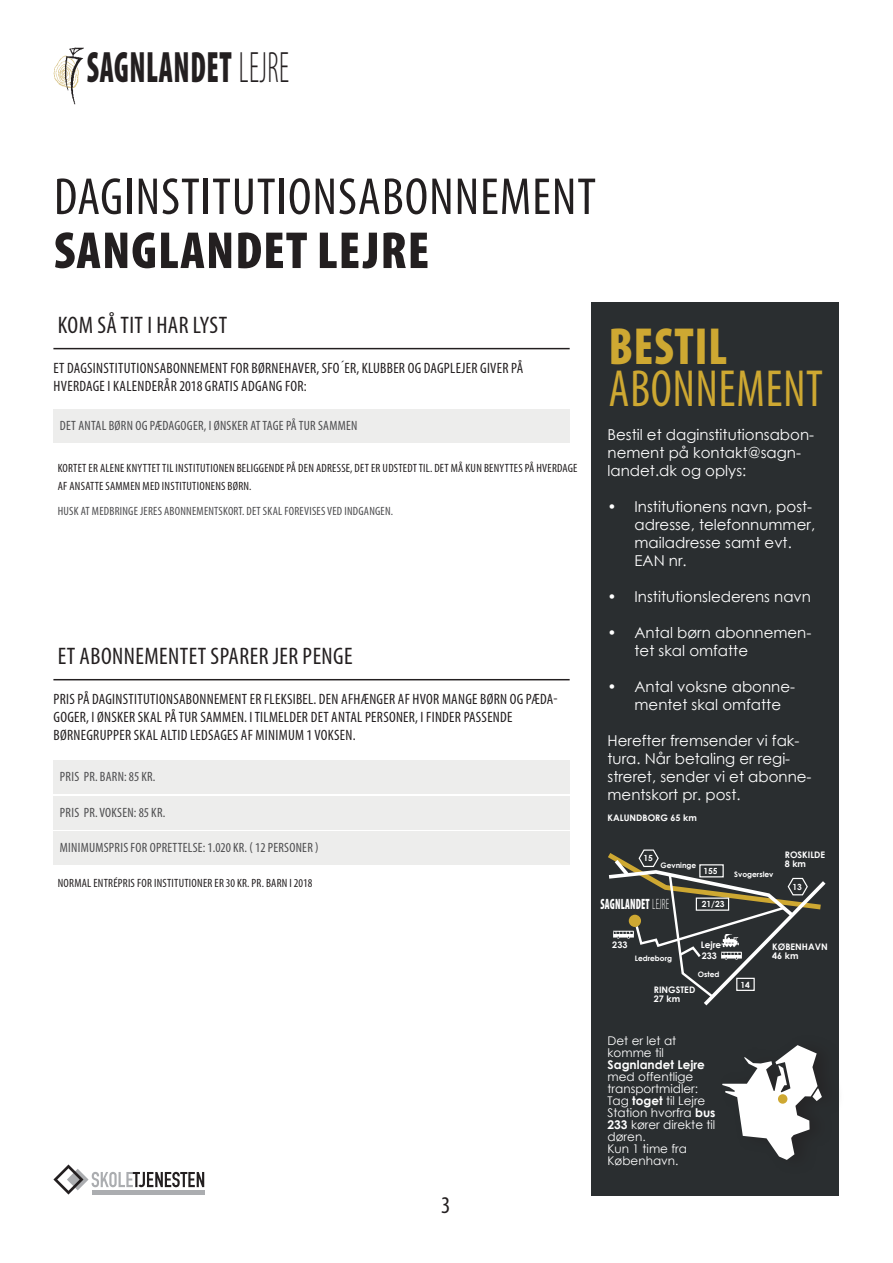
<style>
.page{position:relative;width:893px;height:1263px;background:#fff}
.page>*{position:absolute;margin:0;border:0;box-sizing:border-box;transform-origin:0 0}
.t1{font:condensed 52.5px "Myriad Pro";letter-spacing:.02em;color:#231f20}
.t2{font:900 condensed 52.5px "Myriad Pro";letter-spacing:.02em;color:#231f20}
.t3{font:condensed 52.5px "Myriad Pro";letter-spacing:.02em;color:#cea832;scale:.9 1}
.t4{font:900 condensed 52.5px "Myriad Pro";letter-spacing:.02em;color:#cea832;scale:.9 1}
.t5{font:900 condensed 44.1px "Myriad Pro";letter-spacing:.02em;color:#231f20;scale:.68 1}
.t6{font:condensed 24px "Myriad Pro";letter-spacing:.02em;color:#231f20}
.t7{font:15px/18px "Century Gothic";color:#fff}
.t8{font:condensed 15px/18px "Myriad Pro";letter-spacing:.02em;color:#231f20}
.t9{font:900 condensed 15px "Myriad Pro";letter-spacing:.02em;color:#fff;scale:.68 1}
.t10{font:condensed 13.5px "Myriad Pro";letter-spacing:.02em;color:#4d4d4f}
.t11{font:condensed 12px/18px "Myriad Pro";letter-spacing:.02em;color:#231f20}
.t12{font:12px/12px "Century Gothic";color:#fff}
.t13{font:condensed 12px "Myriad Pro";letter-spacing:.02em;color:#4d4d4f}
.t14{font:700 12px "Century Gothic";color:#fff}
.t15{font:700 9px/9px "Century Gothic";color:#fff}
.t16{font:700 8.4px "Century Gothic";color:#fff}
.t17{font:700 7.5px "Century Gothic";color:#fff}
.s1{font-weight:300}
.s2{font-weight:700}
</style>
<div class="page">
<svg style="left:53px;top:1164px;width:151px;height:30px"></svg>
<div style="left:92px;top:1190px;width:112px;height:5px;background:#abadb0"></div>
<img style="left:53px;top:56px;width:11px;height:31px">
<img style="left:64px;top:47px;width:20px;height:58px">
<div style="left:591px;top:302px;width:247px;height:893px;background:#2a2e30"></div>
<div style="left:719px;top:1033px;width:126px;height:142px;background:#231f20;opacity:.6"></div>
<svg style="left:722px;top:1045px;width:100px;height:115px"></svg>
<div style="left:778px;top:1094px;width:9px;height:10px;background:#cea832;border-radius:50%"></div>
<svg style="left:608px;top:849px;width:218px;height:157px"></svg>
<div style="left:53px;top:410px;width:517px;height:33px;background:#ededec"></div>
<hr style="left:53px;top:348px;width:517px;height:1px;background:#231f20">
<div style="left:53px;top:761px;width:517px;height:33px;background:#ededec"></div>
<div style="left:53px;top:796px;width:517px;height:33px;background:#ededec"></div>
<div style="left:53px;top:832px;width:517px;height:33px;background:#ededec"></div>
<hr style="left:53px;top:679px;width:517px;height:1px;background:#231f20">
<h2 class="t5" style="left:87px;top:41px;width:299px">SAGNLANDET <span class="s1">LEJRE</span></h2>
<h1 class="t1" style="left:54px;top:168px;width:543px">DAGINSTITUTIONSABONNEMENT</h1>
<h1 class="t2" style="left:54px;top:219px;width:377px">SANGLANDET LEJRE</h1>
<h3 class="t6" style="left:58px;top:312px;width:171px">KOM SÅ TIT I HAR LYST</h3>
<p class="t8" style="left:54px;top:358px;width:471px">ET DAGSINSTITUTIONSABONNEMENT FOR BØRNEHAVER, SFO´ER, KLUBBER OG DAGPLEJER GIVER PÅ<br>HVERDAGE I KALENDERÅR 2018 GRATIS ADGANG FOR:</p>
<p class="t10" style="left:60px;top:419px;width:299px">DET ANTAL BØRN OG PÆDAGOGER, I ØNSKER AT TAGE PÅ TUR SAMMEN</p>
<p class="t11" style="left:58px;top:458px;width:521px">KORTET ER ALENE KNYTTET TIL INSTITUTIONEN BELIGGENDE PÅ DEN ADRESSE, DET ER UDSTEDT TIL. DET MÅ KUN BENYTTES PÅ HVERDAGE<br>AF ANSATTE SAMMEN MED INSTITUTIONENS BØRN.</p>
<p class="t13" style="left:58px;top:505px;width:337px">HUSK AT MEDBRINGE JERES ABONNEMENTSKORT. DET SKAL FOREVISES VED INDGANGEN.</p>
<h3 class="t6" style="left:58px;top:643px;width:296px">ET ABONNEMENTET SPARER JER PENGE</h3>
<p class="t8" style="left:54px;top:689px;width:506px">PRIS PÅ DAGINSTITUTIONSABONNEMENT ER FLEKSIBEL. DEN AFHÆNGER AF HVOR MANGE BØRN OG PÆDA-<br>GOGER, I ØNSKER SKAL PÅ TUR SAMMEN. I TILMELDER DET ANTAL PERSONER, I FINDER PASSENDE<br>BØRNEGRUPPER SKAL ALTID LEDSAGES AF MINIMUM 1 VOKSEN.</p>
<p class="t10" style="left:60px;top:770px;width:97px">PRIS PR. BARN: 85 KR.</p>
<p class="t10" style="left:60px;top:805px;width:107px">PRIS PR. VOKSEN: 85 KR.</p>
<p class="t10" style="left:60px;top:841px;width:260px">MINIMUMSPRIS FOR OPRETTELSE: 1.020 KR. ( 12 PERSONER )</p>
<p class="t11" style="left:58px;top:874px;width:256px">NORMAL ENTRÉPRIS FOR INSTITUTIONER ER 30 KR. PR. BARN I 2018</p>
<h3 class="t6" style="left:441px;top:1192px;width:11px">3</h3>
<h1 class="t4" style="left:609px;top:315px;width:133px">BESTIL</h1>
<h1 class="t3" style="left:609px;top:360px;width:239px">ABONNEMENT</h1>
<p class="t7" style="left:607px;top:425px;width:208px">Bestil et daginstitutionsabon&shy;nement på kontakt@sagn&shy;landet.dk og oplys:</p>
<p class="t7" style="left:634px;top:497px;width:182px;text-indent:-27px">• Institutionens navn, post&shy;adresse, telefonnummer, mailadresse samt evt.<br>EAN nr.</p>
<p class="t7" style="left:607px;top:587px;width:205px">• Institutionslederens navn</p>
<p class="t7" style="left:634px;top:623px;width:178px;text-indent:-27px">• Antal børn abonnemen&shy;tet skal omfatte</p>
<p class="t7" style="left:634px;top:677px;width:162px;text-indent:-27px">• Antal voksne abonne&shy;mentet skal omfatte</p>
<p class="t7" style="left:607px;top:731px;width:206px">Herefter fremsender vi fak&shy;tura. Når betaling er regi&shy;streret, sender vi et abonne&shy;mentskort pr. post.</p>
<p class="t15" style="left:607px;top:813px;width:91px">KALUNDBORG 65 km</p>
<p class="t16" style="left:643px;top:852px;width:11px">15</p>
<p class="t17" style="left:660px;top:859px;width:37px">Gevninge</p>
<p class="t16" style="left:703px;top:865px;width:16px">155</p>
<p class="t16" style="left:702px;top:898px;width:24px">21/23</p>
<p class="t9" style="left:601px;top:895px;width:103px">SAGNLANDET <span class="s1">LEJRE</span></p>
<p class="t17" style="left:734px;top:868px;width:41px">Svogerslev</p>
<p class="t15" style="left:785px;top:850px;width:42px">ROSKILDE<br>8 km</p>
<p class="t16" style="left:792px;top:880px;width:11px">13</p>
<p class="t15" style="left:612px;top:939px;width:17px">233</p>
<p class="t17" style="left:635px;top:953px;width:39px">Ledreborg</p>
<p class="t15" style="left:701px;top:940px;width:22px">Lejre</p>
<p class="t15" style="left:702px;top:950px;width:17px">233</p>
<p class="t17" style="left:698px;top:969px;width:23px">Osted</p>
<p class="t15" style="left:654px;top:985px;width:43px">RINGSTED<br>27 km</p>
<p class="t16" style="left:740px;top:978px;width:11px">14</p>
<p class="t15" style="left:772px;top:942px;width:57px">KØBENHAVN<br>46 km</p>
<p class="t12" style="left:607px;top:1034px;width:70px">Det er let at komme til</p>
<p class="t14" style="left:607px;top:1055px;width:99px">Sagnlandet Lejre</p>
<p class="t12" style="left:607px;top:1070px;width:109px">med offentlige transportmidler:<br>Tag <span class="s2">toget</span> til Lejre<br>Station hvorfra <span class="s2">bus<br>233</span> kører direkte til døren.<br>Kun 1 time fra<br>København.</p>
</div>
